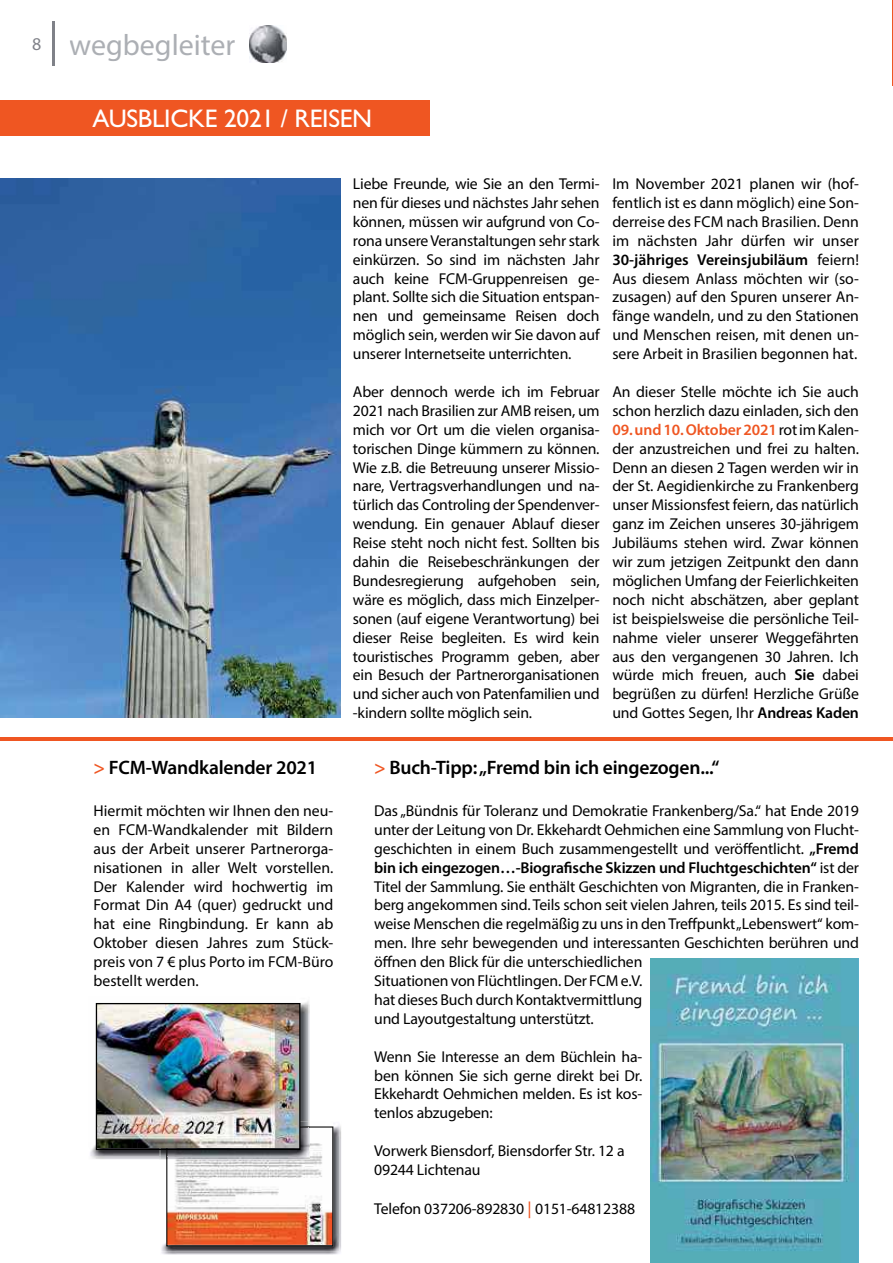
<style>
.page{position:relative;width:893px;height:1263px;background:#fff}
.page>*{position:absolute;margin:0;border:0;box-sizing:border-box;transform-origin:0 0}
.t1{font:30px "Myriad Pro";color:#acafb4}
.t2{font:25.5px "Gill Sans";letter-spacing:-.01em;color:#fff}
.t3{font:600 19.5px "Myriad Pro";letter-spacing:-.01em;color:#000}
.t4{font:15.75px/18.9px "Myriad Pro";letter-spacing:-.01em;color:#000;text-align:justify}
.s1{font-weight:600}
.s2{font-weight:600;color:#ef5622}
.s3{color:#ef5622}
.s4{font-family:"Candara";font-size:16.5px;color:#ef5622}
</style>
<div class="page">
<hr style="left:52px;top:22px;width:3px;height:44px;background:#7f8188">
<img style="left:249px;top:26px;width:37px;height:37px">
<img style="left:0;top:178px;width:340px;height:539px">
<div style="left:0;top:100px;width:429px;height:36px;background:#ef5622"></div>
<hr style="left:0;top:737px;width:893px;height:3px;background:#ef5622">
<img style="left:651px;top:958px;width:208px;height:305px">
<img style="left:161px;top:1126px;width:180px;height:128px">
<img style="left:161px;top:1123px;width:179px;height:128px">
<img style="left:90px;top:1001px;width:218px;height:155px">
<img style="left:96px;top:1003px;width:237px;height:243px">
<h1 class="t1" style="left:32px;top:27px;width:205px"><sup>8</sup> wegbegleiter</h1>
<h2 class="t2" style="left:92px;top:103px;width:281px">AUSBLICKE 2021 / REISEN</h2>
<p class="t4" style="left:353px;top:174px;width:248px">Liebe Freunde, wie Sie an den Termi&shy;nen für dieses und nächstes Jahr sehen können, müssen wir aufgrund von Co&shy;rona unsere Veranstaltungen sehr stark einkürzen. So sind im nächsten Jahr auch keine FCM-Gruppenreisen ge&shy;plant. Sollte sich die Situation entspan&shy;nen und gemeinsame Reisen doch möglich sein, werden wir Sie davon auf unserer Internetseite unterrichten.</p>
<p class="t4" style="left:353px;top:382px;width:248px">Aber dennoch werde ich im Februar 2021 nach Brasilien zur AMB reisen, um mich vor Ort um die vielen organisa&shy;torischen Dinge kümmern zu können.<br>Wie z.B. die Betreuung unserer Missio&shy;nare, Vertragsverhandlungen und na&shy;türlich das Controling der Spendenver&shy;wendung. Ein genauer Ablauf dieser Reise steht noch nicht fest. Sollten bis dahin die Reisebeschränkungen der Bundesregierung aufgehoben sein, wäre es möglich, dass mich Einzelper&shy;sonen (auf eigene Verantwortung) bei dieser Reise begleiten. Es wird kein touristisches Programm geben, aber ein Besuch der Partnerorganisationen und sicher auch von Patenfamilien und -kindern sollte möglich sein.</p>
<p class="t4" style="left:612px;top:174px;width:248px">Im November 2021 planen wir (hof&shy;fentlich ist es dann möglich) eine Son&shy;derreise des FCM nach Brasilien. Denn im nächsten Jahr dürfen wir unser <span class="s1">30-jähriges Vereinsjubiläum</span> feiern!<br>Aus diesem Anlass möchten wir (so&shy;zusagen) auf den Spuren unserer An&shy;fänge wandeln, und zu den Stationen und Menschen reisen, mit denen un&shy;sere Arbeit in Brasilien begonnen hat.</p>
<p class="t4" style="left:612px;top:382px;width:248px">An dieser Stelle möchte ich Sie auch schon herzlich dazu einladen, sich den</p>
<p class="t4" style="left:612px;top:420px;width:248px"><span class="s2">09. und 10. Oktober 2021</span> rot im Kalen&shy;der anzustreichen und frei zu halten.<br>Denn an diesen 2 Tagen werden wir in der St. Aegidienkirche zu Frankenberg unser Missionsfest feiern, das natürlich ganz im Zeichen unseres 30-jährigem Jubiläums stehen wird. Zwar können wir zum jetzigen Zeitpunkt den dann möglichen Umfang der Feierlichkeiten noch nicht abschätzen, aber geplant ist beispielsweise die persönliche Teil&shy;nahme vieler unserer Weggefährten aus den vergangenen 30 Jahren. Ich würde mich freuen, auch <span class="s1">Sie</span> dabei begrüßen zu dürfen! Herzliche Grüße und Gottes Segen, Ihr <span class="s1">Andreas Kaden</span></p>
<p class="t3" style="left:94px;top:760px;width:225px"><span class="s3">&gt;</span> FCM-Wandkalender 2021</p>
<p class="t4" style="left:94px;top:801px;width:241px">Hiermit möchten wir Ihnen den neu&shy;en FCM-Wandkalender mit Bildern aus der Arbeit unserer Partnerorga&shy;nisationen in aller Welt vorstellen.<br>Der Kalender wird hochwertig im Format Din A4 (quer) gedruckt und hat eine Ringbindung. Er kann ab Oktober diesen Jahres zum Stück&shy;preis von 7 € plus Porto im FCM-Büro bestellt werden.</p>
<p class="t3" style="left:374px;top:760px;width:347px"><span class="s3">&gt;</span> Buch-Tipp: „Fremd bin ich eingezogen...“</p>
<p class="t4" style="left:374px;top:801px;width:486px;text-align:left">Das „Bündnis für Toleranz und Demokratie Frankenberg/Sa.“ hat Ende 2019 unter der Leitung von Dr. Ekkehardt Oehmichen eine Sammlung von Flucht&shy;geschichten in einem Buch zusammengestellt und veröffentlicht. <span class="s1">„Fremd bin ich eingezogen…-Biografische Skizzen und Fluchtgeschichten“</span> ist der Titel der Sammlung. Sie enthält Geschichten von Migranten, die in Franken&shy;berg angekommen sind. Teils schon seit vielen Jahren, teils 2015. Es sind teil&shy;weise Menschen die regelmäßig zu uns in den Treffpunkt „Lebenswert“ kom&shy;men. Ihre sehr bewegenden und interessanten Geschichten berühren und öffnen den Blick für die unterschiedlichen<br>Situationen von Flüchtlingen. Der FCM e.V.<br>hat dieses Buch durch Kontaktvermittlung<br>und Layoutgestaltung unterstützt.</p>
<p class="t4" style="left:374px;top:1047px;width:270px">Wenn Sie Interesse an dem Büchlein ha&shy;ben können Sie sich gerne direkt bei Dr.<br>Ekkehardt Oehmichen melden. Es ist kos&shy;tenlos abzugeben:</p>
<p class="t4" style="left:374px;top:1141px;width:252px">Vorwerk Biensdorf, Biensdorfer Str. 12 a<br>09244 Lichtenau</p>
<p class="t4" style="left:374px;top:1199px;width:262px">Telefon 037206-892830 <span class="s4">|</span> 0151-64812388</p>
</div>
